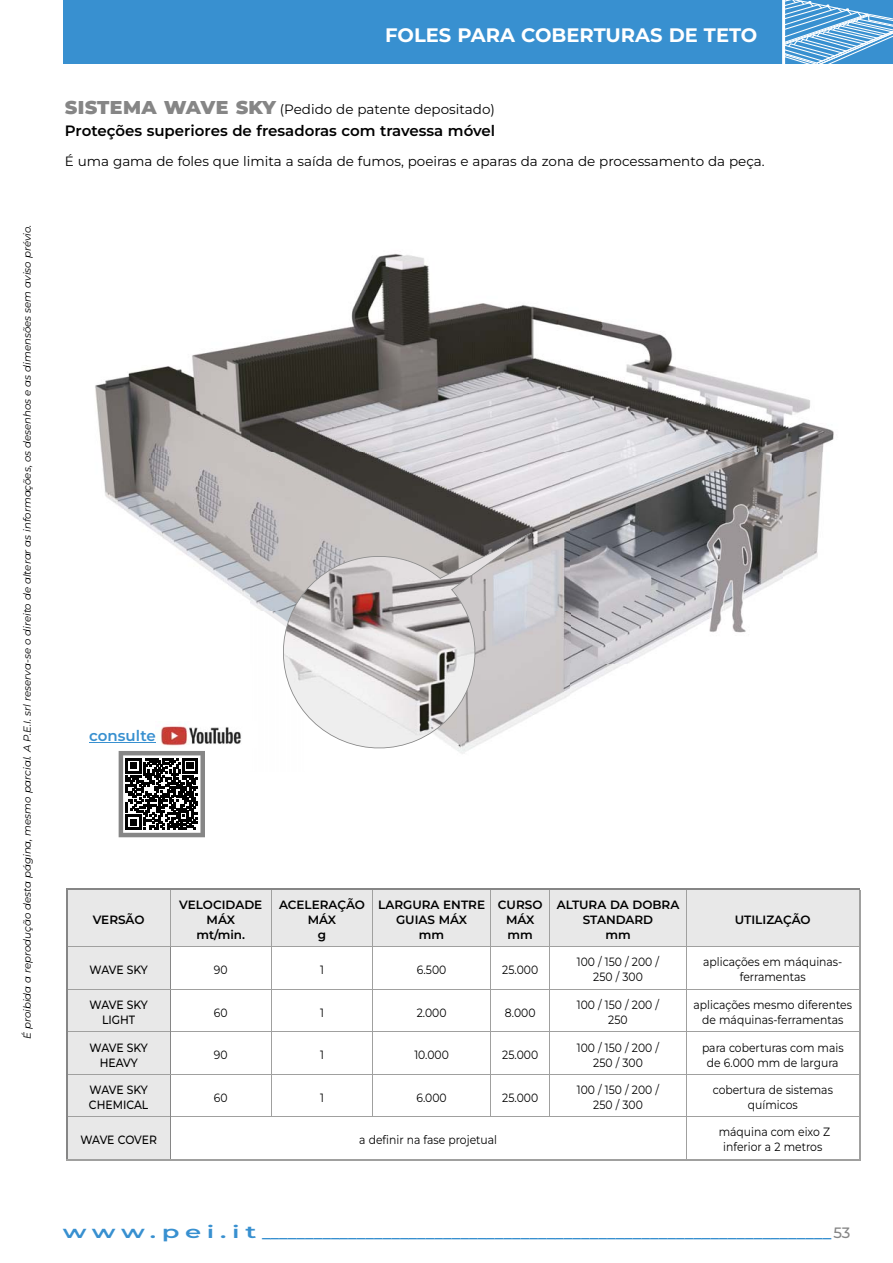
<style>
.page{position:relative;width:893px;height:1263px;background:#fff}
.page>*{position:absolute;margin:0;border:0;box-sizing:border-box;transform-origin:0 0}
.t1{font:700 19.5px "Montserrat Roman";color:#fff}
.t2{font:600 17.25px "Montserrat";color:#3890d0;scale:1.5 1}
.t3{font:600 15px "Montserrat";color:#000}
.t4{font:600 15px "Montserrat";color:#3890d0}
.t5{font:500 15px "Montserrat";color:#868686}
.t6{font:13.5px "Montserrat Roman";color:#000}
.t7{font:12px/15px "Montserrat Roman";color:#000;text-align:center;scale:.9 1}
.t8{font:600 12px/15px "Montserrat";color:#000;text-align:center}
.t9{font:500 12px/15px "Montserrat";letter-spacing:-.015em;color:#000;text-align:center;scale:.9 1}
.t10{font:italic 10.2px "Montserrat";color:#000}
.s1{font-family:"Montserrat";font-weight:800;font-size:22.5px;color:#868686}
</style>
<div class="page">
<div style="left:64px;top:0;width:829px;height:64px;background:#3890d0"></div>
<svg style="left:782px;top:0;width:111px;height:64px"></svg>
<img style="left:95px;top:254px;width:739px;height:198px">
<img style="left:101px;top:452px;width:150px;height:319px">
<img style="left:251px;top:452px;width:319px;height:160px">
<img style="left:570px;top:452px;width:253px;height:241px">
<img style="left:531px;top:612px;width:40px;height:104px">
<svg style="left:270px;top:533px;width:261px;height:221px"></svg>
<svg style="left:119px;top:751px;width:86px;height:86px"></svg>
<svg style="left:68px;top:890px;width:791px;height:269px"></svg>
<hr style="left:170px;top:890px;width:1px;height:57px;background:#a0a09f">
<hr style="left:271px;top:890px;width:1px;height:57px;background:#a0a09f">
<hr style="left:372px;top:890px;width:1px;height:57px;background:#a0a09f">
<hr style="left:490px;top:890px;width:1px;height:57px;background:#a0a09f">
<hr style="left:550px;top:890px;width:1px;height:57px;background:#a0a09f">
<hr style="left:686px;top:890px;width:1px;height:57px;background:#a0a09f">
<hr style="left:68px;top:947px;width:305px;height:1px;background:#a0a09f">
<hr style="left:271px;top:947px;width:1px;height:42px;background:#a0a09f">
<hr style="left:373px;top:947px;width:117px;height:1px;background:#a0a09f">
<hr style="left:372px;top:947px;width:1px;height:42px;background:#a0a09f">
<hr style="left:490px;top:947px;width:60px;height:1px;background:#a0a09f">
<hr style="left:490px;top:947px;width:1px;height:42px;background:#a0a09f">
<hr style="left:550px;top:947px;width:136px;height:1px;background:#a0a09f">
<hr style="left:550px;top:947px;width:1px;height:42px;background:#a0a09f">
<hr style="left:686px;top:947px;width:173px;height:1px;background:#a0a09f">
<hr style="left:686px;top:947px;width:1px;height:42px;background:#a0a09f">
<hr style="left:68px;top:989px;width:305px;height:1px;background:#a0a09f">
<hr style="left:271px;top:990px;width:1px;height:42px;background:#a0a09f">
<hr style="left:373px;top:989px;width:117px;height:1px;background:#a0a09f">
<hr style="left:372px;top:990px;width:1px;height:42px;background:#a0a09f">
<hr style="left:490px;top:989px;width:60px;height:1px;background:#a0a09f">
<hr style="left:490px;top:990px;width:1px;height:42px;background:#a0a09f">
<hr style="left:550px;top:989px;width:136px;height:1px;background:#a0a09f">
<hr style="left:550px;top:990px;width:1px;height:42px;background:#a0a09f">
<hr style="left:686px;top:989px;width:173px;height:1px;background:#a0a09f">
<hr style="left:686px;top:990px;width:1px;height:42px;background:#a0a09f">
<hr style="left:68px;top:1032px;width:305px;height:1px;background:#a0a09f">
<hr style="left:271px;top:1032px;width:1px;height:42px;background:#a0a09f">
<hr style="left:373px;top:1032px;width:117px;height:1px;background:#a0a09f">
<hr style="left:372px;top:1032px;width:1px;height:42px;background:#a0a09f">
<hr style="left:490px;top:1032px;width:60px;height:1px;background:#a0a09f">
<hr style="left:490px;top:1032px;width:1px;height:42px;background:#a0a09f">
<hr style="left:550px;top:1032px;width:136px;height:1px;background:#a0a09f">
<hr style="left:550px;top:1032px;width:1px;height:42px;background:#a0a09f">
<hr style="left:686px;top:1032px;width:173px;height:1px;background:#a0a09f">
<hr style="left:686px;top:1032px;width:1px;height:42px;background:#a0a09f">
<hr style="left:68px;top:1074px;width:305px;height:1px;background:#a0a09f">
<hr style="left:271px;top:1075px;width:1px;height:42px;background:#a0a09f">
<hr style="left:373px;top:1074px;width:117px;height:1px;background:#a0a09f">
<hr style="left:372px;top:1075px;width:1px;height:42px;background:#a0a09f">
<hr style="left:490px;top:1074px;width:60px;height:1px;background:#a0a09f">
<hr style="left:490px;top:1075px;width:1px;height:42px;background:#a0a09f">
<hr style="left:550px;top:1074px;width:136px;height:1px;background:#a0a09f">
<hr style="left:550px;top:1075px;width:1px;height:42px;background:#a0a09f">
<hr style="left:686px;top:1074px;width:173px;height:1px;background:#a0a09f">
<hr style="left:686px;top:1075px;width:1px;height:42px;background:#a0a09f">
<hr style="left:68px;top:1117px;width:791px;height:1px;background:#a0a09f">
<hr style="left:686px;top:1117px;width:1px;height:42px;background:#a0a09f">
<hr style="left:170px;top:947px;width:1px;height:42px;background:#868686">
<hr style="left:170px;top:990px;width:1px;height:42px;background:#868686">
<hr style="left:170px;top:1032px;width:1px;height:42px;background:#868686">
<hr style="left:170px;top:1075px;width:1px;height:42px;background:#868686">
<hr style="left:170px;top:1117px;width:1px;height:42px;background:#868686">
<hr style="left:66px;top:889px;width:104px;height:1px;background:#868686">
<hr style="left:66px;top:890px;width:2px;height:57px;background:#868686">
<hr style="left:170px;top:889px;width:690px;height:1px;background:#868686">
<hr style="left:66px;top:947px;width:2px;height:212px;background:#868686">
<hr style="left:859px;top:890px;width:1px;height:269px;background:#a0a09f">
<hr style="left:66px;top:1159px;width:794px;height:1px;background:#a0a09f">
<img style="left:156px;top:722px;width:95px;height:26px">
<hr style="left:89px;top:742px;width:67px;height:1px;background:#3890d0">
<p class="t10" style="left:21px;top:1039px;width:816px;rotate:-90deg">É proibida a reprodução desta página, mesmo parcial. A P.E.I. srl reserva-se o direito de alterar as informações, os desenhos e as dimensões sem aviso prévio.</p>
<h1 class="t1" style="left:385px;top:23px;width:374px">FOLES PARA COBERTURAS DE TETO</h1>
<p class="t6" style="left:65px;top:100px;width:432px"><span class="s1">sistema wave sky</span> (Pedido de patente depositado)</p>
<p class="t3" style="left:65px;top:121px;width:432px">Proteções superiores de fresadoras com travessa móvel</p>
<p class="t6" style="left:65px;top:153px;width:701px">É uma gama de foles que limita a saída de fumos, poeiras e aparas da zona de processamento da peça.</p>
<p class="t4" style="left:89px;top:726px;width:68px">consulte</p>
<p class="t8" style="left:93px;top:912px;width:53px">VERSÃO</p>
<p class="t8" style="left:179px;top:897px;width:85px">VELOCIDADE<br>MÁX<br>mt/min.</p>
<p class="t8" style="left:279px;top:897px;width:88px">ACELERAÇÃO<br>MÁX<br>g</p>
<p class="t8" style="left:378px;top:897px;width:108px">LARGURA ENTRE<br>GUIAS MÁX<br>mm</p>
<p class="t8" style="left:498px;top:897px;width:46px">CURSO<br>MÁX mm</p>
<p class="t8" style="left:557px;top:897px;width:124px">ALTURA DA DOBRA<br>STANDARD<br>mm</p>
<p class="t8" style="left:735px;top:912px;width:77px">UTILIZAÇÃO</p>
<p class="t9" style="left:90px;top:962px;width:66px">WAVE SKY</p>
<p class="t7" style="left:214px;top:962px;width:17px">90</p>
<p class="t7" style="left:320px;top:962px;width:6px">1</p>
<p class="t7" style="left:417px;top:962px;width:34px">6.500</p>
<p class="t7" style="left:502px;top:962px;width:41px">25.000</p>
<p class="t7" style="left:577px;top:955px;width:93px">100 / 150 / 200 /<br>250 / 300</p>
<p class="t7" style="left:703px;top:955px;width:156px">aplicações em máquinas&shy;ferramentas</p>
<p class="t9" style="left:90px;top:997px;width:66px">WAVE SKY<br>LIGHT</p>
<p class="t7" style="left:214px;top:1005px;width:17px">60</p>
<p class="t7" style="left:320px;top:1005px;width:6px">1</p>
<p class="t7" style="left:417px;top:1005px;width:35px">2.000</p>
<p class="t7" style="left:505px;top:1005px;width:36px">8.000</p>
<p class="t7" style="left:577px;top:997px;width:93px">100 / 150 / 200 /<br>250</p>
<p class="t7" style="left:693px;top:997px;width:178px">aplicações mesmo diferentes de máquinas-ferramentas</p>
<p class="t9" style="left:90px;top:1040px;width:66px">WAVE SKY<br>HEAVY</p>
<p class="t7" style="left:214px;top:1047px;width:17px">90</p>
<p class="t7" style="left:320px;top:1047px;width:6px">1</p>
<p class="t7" style="left:414px;top:1047px;width:40px">10.000</p>
<p class="t7" style="left:502px;top:1047px;width:41px">25.000</p>
<p class="t7" style="left:577px;top:1040px;width:93px">100 / 150 / 200 /<br>250 / 300</p>
<p class="t7" style="left:702px;top:1040px;width:159px">para coberturas com mais de 6.000 mm de largura</p>
<p class="t9" style="left:89px;top:1082px;width:68px;text-align:left">WAVE SKY<br>CHEMICAL</p>
<p class="t7" style="left:214px;top:1090px;width:17px">60</p>
<p class="t7" style="left:320px;top:1090px;width:6px">1</p>
<p class="t7" style="left:416px;top:1090px;width:35px">6.000</p>
<p class="t7" style="left:502px;top:1090px;width:41px">25.000</p>
<p class="t7" style="left:577px;top:1082px;width:93px">100 / 150 / 200 /<br>250 / 300</p>
<p class="t7" style="left:713px;top:1082px;width:135px">cobertura de sistemas químicos</p>
<p class="t9" style="left:81px;top:1132px;width:86px">WAVE COVER</p>
<p class="t7" style="left:359px;top:1132px;width:155px">a definir na fase projetual</p>
<p class="t7" style="left:719px;top:1125px;width:125px">máquina com eixo Z inferior a 2 metros</p>
<h2 class="t2" style="left:63px;top:1221px;width:514px">w w w . p e i . i t __________________________________________________________________</h2>
<p class="t5" style="left:833px;top:1223px;width:19px">53</p>
</div>
